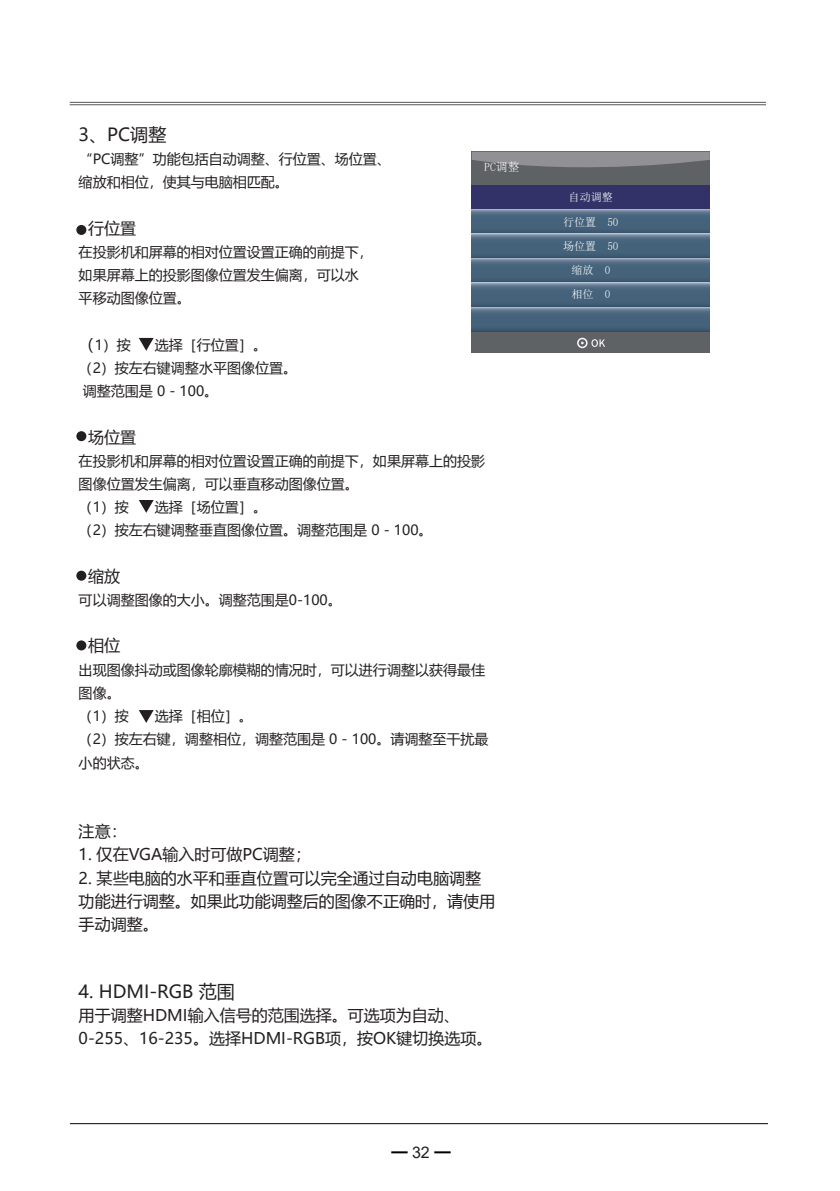
<style>
.page{position:relative;width:840px;height:1191px;background:#fff}
.page>*{position:absolute;margin:0;border:0;box-sizing:border-box;transform-origin:0 0}
.t1{font:18px "Microsoft Ya Hei";color:#231f20}
.t2{font:16px/23.2px "Microsoft Ya Hei";color:#231f20}
.t3{font:16px "Arial";color:#231f20}
.t4{font:14px/23.2px "Microsoft Ya Hei";color:#231f20}
.t5{font:11.8px "Source Han Serif CN Bold G Bpc EUC H";color:#fff}
.t6{font:11px "Source Han Serif CN Bold G Bpc EUC H";color:#fff}
.s1{font-size:16px}
</style>
<div class="page">
<svg style="left:391px;top:1151px;width:16px;height:2px"></svg>
<svg style="left:434px;top:1151px;width:16px;height:2px"></svg>
<svg style="left:70px;top:102px;width:696px;height:4px"></svg>
<hr style="left:70px;top:102px;width:695px;height:1px;background:#57585a">
<hr style="left:70px;top:104px;width:695px;height:1px;background:#57585a">
<hr style="left:70px;top:1123px;width:697px;height:1px;background:#030303">
<svg style="left:139px;top:338px;width:14px;height:13px"></svg>
<svg style="left:139px;top:500px;width:14px;height:13px"></svg>
<svg style="left:139px;top:710px;width:14px;height:13px"></svg>
<div style="left:76px;top:225px;width:10px;height:10px;background:#231f20;border-radius:50%"></div>
<div style="left:76px;top:431px;width:10px;height:10px;background:#231f20;border-radius:50%"></div>
<div style="left:76px;top:570px;width:10px;height:10px;background:#231f20;border-radius:50%"></div>
<div style="left:76px;top:640px;width:10px;height:10px;background:#231f20;border-radius:50%"></div>
<div style="left:471px;top:152px;width:238px;height:201px;background:#5f6264"></div>
<div style="left:471px;top:185px;width:238px;height:24px;background:#323268"></div>
<svg style="left:471px;top:209px;width:238px;height:25px"></svg>
<svg style="left:471px;top:234px;width:238px;height:24px"></svg>
<svg style="left:471px;top:258px;width:238px;height:25px"></svg>
<svg style="left:471px;top:283px;width:238px;height:24px"></svg>
<svg style="left:471px;top:307px;width:238px;height:25px"></svg>
<svg style="left:472px;top:152px;width:237px;height:16px"></svg>
<svg style="left:577px;top:338px;width:28px;height:10px"></svg>
<p class="t1" style="left:79px;top:122px;width:89px">3、PC调整</p>
<p class="t4" style="left:79px;top:147px;width:313px">“PC调整”功能包括自动调整、行位置、场位置、缩放和相位，使其与电脑相匹配。</p>
<p class="t2" style="left:88px;top:216px;width:49px">行位置</p>
<p class="t4" style="left:79px;top:240px;width:296px">在投影机和屏幕的相对位置设置正确的前提下，如果屏幕上的投影图像位置发生偏离，可以水平移动图像位置。</p>
<p class="t4" style="left:79px;top:333px;width:54px"><span class="s1">（</span>1）按</p>
<p class="t5" style="left:484px;top:161px;width:37px">PC调整</p>
<p class="t4" style="left:79px;top:333px;width:220px;text-indent:76px">选择［行位置］。<br>（2）按左右键调整水平图像位置。调整范围是 0 - 100。</p>
<p class="t2" style="left:88px;top:425px;width:49px">场位置</p>
<p class="t4" style="left:79px;top:449px;width:408px">在投影机和屏幕的相对位置设置正确的前提下，如果屏幕上的投影图像位置发生偏离，可以垂直移动图像位置。<br>（1）按</p>
<p class="t4" style="left:79px;top:495px;width:355px;text-indent:76px">选择［场位置］。<br>（2）按左右键调整垂直图像位置。调整范围是 0 - 100。</p>
<p class="t2" style="left:88px;top:564px;width:33px">缩放</p>
<p class="t4" style="left:79px;top:588px;width:264px">可以调整图像的大小。调整范围是0-100。</p>
<p class="t2" style="left:88px;top:633px;width:33px">相位</p>
<p class="t4" style="left:79px;top:657px;width:408px">出现图像抖动或图像轮廓模糊的情况时，可以进行调整以获得最佳图像。<br>（1）按</p>
<p class="t4" style="left:79px;top:704px;width:411px;text-indent:76px">选择［相位］。<br>（2）按左右键，调整相位，调整范围是 0 - 100。请调整至干扰最小的状态。</p>
<p class="t2" style="left:79px;top:819px;width:49px">注意：</p>
<p class="t2" style="left:79px;top:842px;width:234px">1. 仅在VGA输入时可做PC调整；</p>
<p class="t2" style="left:79px;top:865px;width:418px">2. 某些电脑的水平和垂直位置可以完全通过自动电脑调整功能进行调整。如果此功能调整后的图像不正确时，请使用手动调整。</p>
<p class="t1" style="left:79px;top:979px;width:157px">4. HDMI-RGB 范围</p>
<p class="t2" style="left:79px;top:1003px;width:415px">用于调整HDMI输入信号的范围选择。可选项为自动、<br>0-255、16-235。选择HDMI-RGB项，按OK键切换选项。</p>
<p class="t3" style="left:412px;top:1141px;width:19px">32</p>
<p class="t6" style="left:568px;top:192px;width:46px">自动调整</p>
<p class="t6" style="left:562px;top:216px;width:57px">行位置 50</p>
<p class="t6" style="left:562px;top:240px;width:57px">场位置 50</p>
<p class="t6" style="left:571px;top:265px;width:40px">缩放 0</p>
<p class="t6" style="left:571px;top:289px;width:40px">相位 0</p>
</div>
